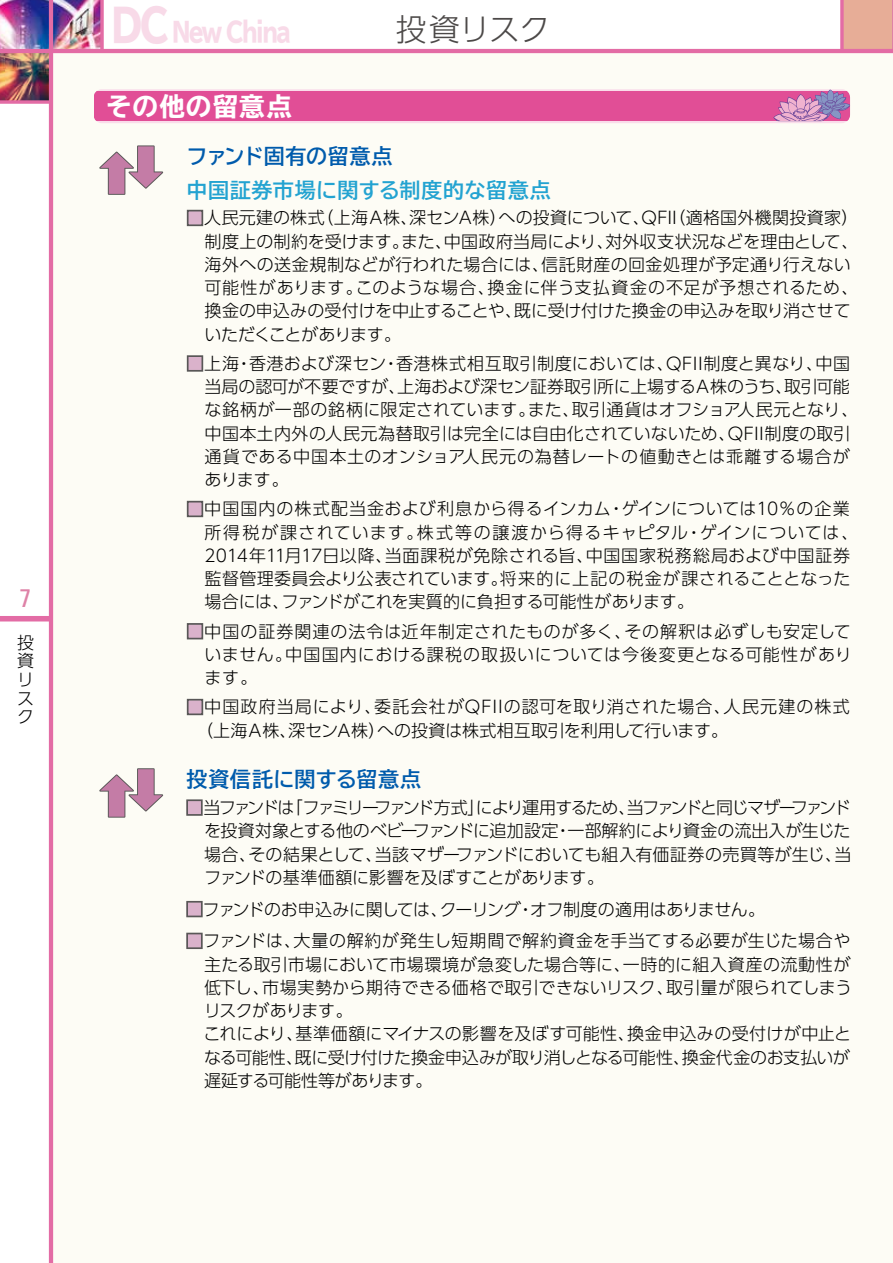
<style>
.page{position:relative;width:893px;height:1263px;background:#fff}
.page>*{position:absolute;margin:0;border:0;box-sizing:border-box;transform-origin:0 0}
.t1{font:300 30.9px "UD Shin Go Pro";letter-spacing:-.015em;color:#4c4948}
.t2{font:800 27px "TBUD Go Std";letter-spacing:-.1em;color:#f8dae8;scale:.8 1}
.t3{font:700 expanded 25.5px "TBUD Go Std";letter-spacing:.045em;color:#fff}
.t4{font:condensed 25.5px "Univers";color:#de82a7}
.t5{font:700 21px "TBUD Go Std";letter-spacing:.015em;color:#005bac}
.t6{font:700 21px "TBUD Go Std";letter-spacing:.025em;color:#23a3d1}
.t7{font:300 16.95px/23.2px "UD Shin Go Pro";letter-spacing:.01em;color:#000}
.t8{font:300 16.95px "UD Shin Go Pro";letter-spacing:-.03em;color:#000}
.t9{font:300 16.95px "UD Shin Go Pro";letter-spacing:-.025em;color:#000}
.t10{font:300 16.95px "UD Shin Go Pro";letter-spacing:-.045em;color:#000}
.t11{font:300 16.95px "UD Shin Go Pro";letter-spacing:-.04em;color:#000}
.s1{font-size:45px}
.s2{color:#dab2cb}
</style>
<div class="page">
<div style="left:842px;top:0;width:51px;height:51px;background:#e7ad97"></div>
<img style="left:0;top:0;width:100px;height:49px">
<img style="left:0;top:53px;width:49px;height:47px">
<svg style="left:840px;top:0;width:4px;height:49px"></svg>
<div style="left:51px;top:51px;width:842px;height:1212px;background:#fdfcf5"></div>
<div style="left:0;top:616px;width:51px;height:5px;background:#e36ca5"></div>
<hr style="left:49px;top:0;width:4px;height:1263px;background:#e36ca5">
<hr style="left:0;top:49px;width:893px;height:4px;background:#e36ca5">
<svg style="left:0;top:100px;width:49px;height:4px"></svg>
<svg style="left:100px;top:0;width:4px;height:49px"></svg>
<svg style="left:94px;top:89px;width:756px;height:34px;background:#e162a2"></svg>
<svg style="left:99px;top:145px;width:64px;height:50px"></svg>
<svg style="left:99px;top:768px;width:64px;height:50px"></svg>
<div style="left:187px;top:210px;width:16px;height:16px;border:2px solid #595757"></div>
<div style="left:187px;top:355px;width:16px;height:17px;border:2px solid #595757"></div>
<div style="left:187px;top:501px;width:16px;height:16px;border:2px solid #595757"></div>
<div style="left:187px;top:623px;width:16px;height:16px;border:2px solid #595757"></div>
<div style="left:187px;top:699px;width:16px;height:16px;border:2px solid #595757"></div>
<div style="left:186px;top:799px;width:17px;height:17px;border:2px solid #595757"></div>
<div style="left:186px;top:901px;width:17px;height:16px;border:2px solid #595757"></div>
<div style="left:186px;top:933px;width:17px;height:16px;border:2px solid #595757"></div>
<h3 class="t4" style="left:20px;top:582px;width:13px">7</h3>
<p class="t7" style="left:17px;top:632px;width:18px;line-height:18.8px">投資リスク</p>
<h2 class="t2" style="left:111px;top:17px;width:227px"><span class="s1">DC</span> New China</h2>
<h1 class="t1" style="left:396px;top:4px;width:156px">投資リスク</h1>
<h3 class="t3" style="left:106px;top:92px;width:187px">その他の留意点</h3>
<p class="t5" style="left:187px;top:139px;width:207px">ファンド固有の留意点</p>
<p class="t6" style="left:187px;top:173px;width:366px">中国証券市場に関する制度的な留意点</p>
<p class="t7" style="left:205px;top:206px;width:655px;text-indent:-18px"><span class="s2">■</span>人民元建の株式（上海Ａ株、深センＡ株）への投資について、QFII（適格国外機関投資家）制度上の制約を受けます。また、中国政府当局により、対外収支状況などを理由として、海外への送金規制などが行われた場合には、信託財産の回金処理が予定通り行えない可能性があります。このような場合、換金に伴う支払資金の不足が予想されるため、換金の申込みの受付けを中止することや、既に受け付けた換金の申込みを取り消させていただくことがあります。</p>
<p class="t7" style="left:205px;top:351px;width:655px;text-indent:-18px"><span class="s2">■</span>上海・香港および深セン・香港株式相互取引制度においては、QFII制度と異なり、中国当局の認可が不要ですが、上海および深セン証券取引所に上場するＡ株のうち、取引可能な銘柄が一部の銘柄に限定されています。また、取引通貨はオフショア人民元となり、中国本土内外の人民元為替取引は完全には自由化されていないため、QFII制度の取引通貨である中国本土のオンショア人民元の為替レートの値動きとは乖離する場合があります。</p>
<p class="t7" style="left:205px;top:497px;width:655px;text-indent:-18px"><span class="s2">■</span>中国国内の株式配当金および利息から得るインカム・ゲインについては10％の企業所得税が課されています。株式等の譲渡から得るキャピタル・ゲインについては、2014年11月17日以降、当面課税が免除される旨、中国国家税務総局および中国証券監督管理委員会より公表されています。将来的に上記の税金が課されることとなった場合には、ファンドがこれを実質的に負担する可能性があります。</p>
<p class="t7" style="left:205px;top:619px;width:649px;text-align:justify;text-indent:-18px"><span class="s2">■</span>中国の証券関連の法令は近年制定されたものが多く、その解釈は必ずしも安定していません。中国国内における課税の取扱いについては今後変更となる可能性があります。</p>
<p class="t7" style="left:196px;top:695px;width:655px;text-indent:-10px"><span class="s2">■</span>中国政府当局により、委託会社がQFIIの認可を取り消された場合、人民元建の株式（上海Ａ株、深センＡ株）への投資は株式相互取引を利用して行います。</p>
<p class="t5" style="left:187px;top:762px;width:236px">投資信託に関する留意点</p>
<p class="t7" style="left:204px;top:795px;width:649px;text-align:justify;text-indent:-18px"><span class="s2">■</span>当ファンドは「ファミリーファンド方式」により運用するため、当ファンドと同じマザーファンドを投資対象とする他のベビーファンドに追加設定・一部解約により資金の流出入が生じた場合、その結果として、当該マザーファンドにおいても組入有価証券の売買等が生じ、当ファンドの基準価額に影響を及ぼすことがあります。</p>
<p class="t9" style="left:186px;top:895px;width:581px"><span class="s2">■</span>ファンドのお申込みに関しては、クーリング・オフ制度の適用はありません。</p>
<p class="t7" style="left:186px;top:929px;width:666px"><span class="s2">■</span>ファンドは、大量の解約が発生し短期間で解約資金を手当てする必要が生じた場合や</p>
<p class="t7" style="left:204px;top:952px;width:648px">主たる取引市場において市場環境が急変した場合等に、一時的に組入資産の流動性が</p>
<p class="t7" style="left:204px;top:975px;width:650px">低下し、市場実勢から期待できる価格で取引できないリスク、取引量が限られてしまう</p>
<p class="t11" style="left:204px;top:997px;width:150px">リスクがあります。</p>
<p class="t7" style="left:186px;top:1022px;width:667px">　これにより、基準価額にマイナスの影響を及ぼす可能性、換金申込みの受付けが中止と</p>
<p class="t8" style="left:204px;top:1043px;width:647px">なる可能性、既に受け付けた換金申込みが取り消しとなる可能性、換金代金のお支払いが</p>
<p class="t10" style="left:204px;top:1067px;width:230px">遅延する可能性等があります。</p>
</div>
